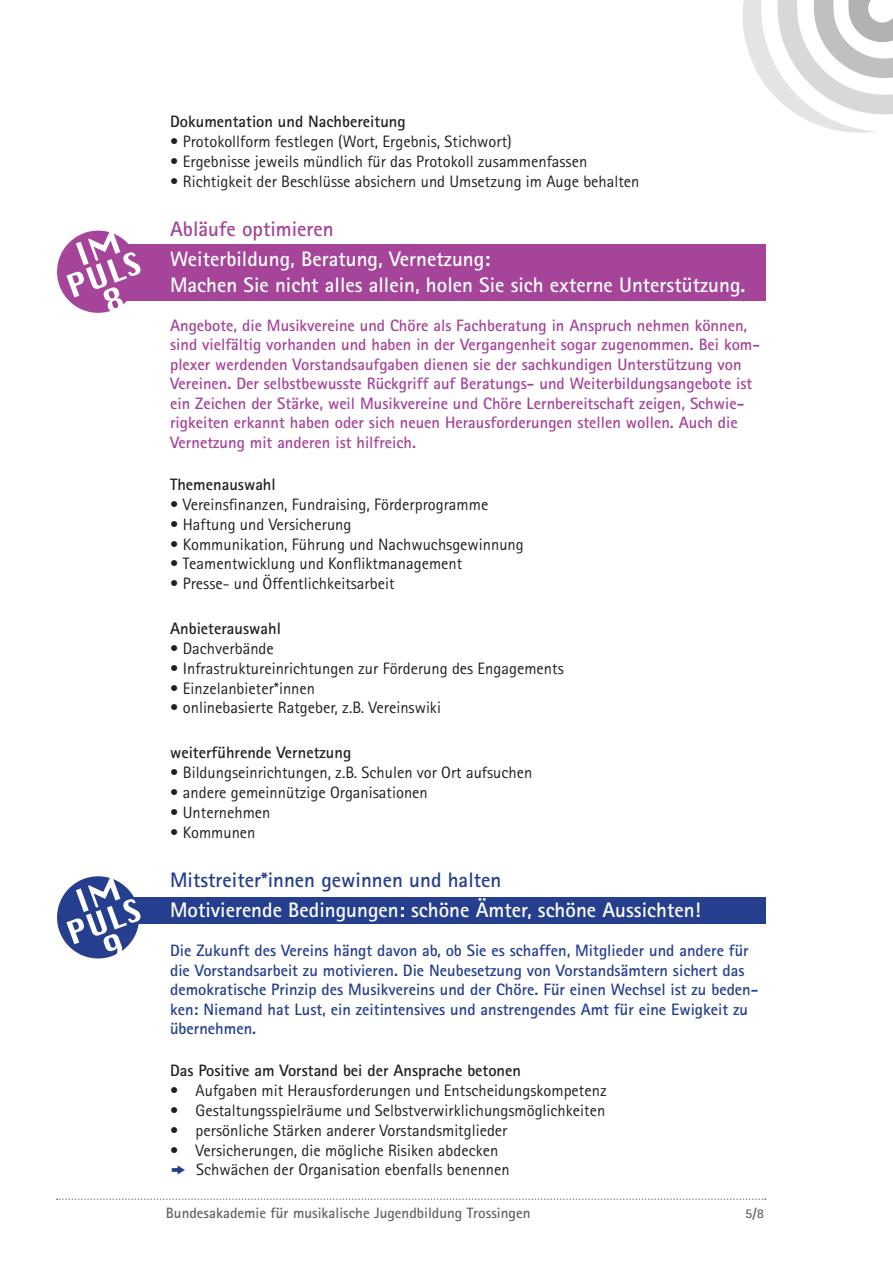
<style>
.page{position:relative;width:893px;height:1263px;background:#fff}
.page>*{position:absolute;margin:0;border:0;box-sizing:border-box;transform-origin:0 0}
.t1{font:700 21px/25.5px "Rotis Sans Serif";color:#fff}
.t2{font:700 21px "Rotis Sans Serif";color:#253f8e}
.t3{font:700 21px "Rotis Sans Serif";color:#a54499}
.t4{font:16.5px/19.8px "Rotis Sans Serif";color:#231f20}
.t5{font:700 16.5px/19.5px "Rotis Sans Serif";color:#a54499}
.t6{font:700 16.5px/19.5px "Rotis Sans Serif";color:#253f8e}
.t7{font:700 16.5px "Rotis Sans Serif";color:#231f20}
.t8{font:700 15px "Rotis Sans Serif";color:#656568}
.t9{font:700 13.5px "Rotis Sans Serif";color:#656568}
.s1{font-family:"Zeal";color:#253f8e}
</style>
<div class="page">
<img style="left:742px;top:0;width:133px;height:133px">
<img style="left:771px;top:0;width:122px;height:117px">
<img style="left:806px;top:0;width:87px;height:85px">
<img style="left:842px;top:0;width:51px;height:47px">
<svg style="left:57px;top:1198px;width:709px;height:2px"></svg>
<div style="left:124px;top:245px;width:641px;height:56px;background:#a54499"></div>
<div style="left:57px;top:231px;width:82px;height:82px;background:#a54499;border-radius:50%"></div>
<svg style="left:66px;top:230px;width:75px;height:82px"></svg>
<div style="left:130px;top:898px;width:635px;height:26px;background:#253f8e"></div>
<div style="left:57px;top:876px;width:82px;height:82px;background:#253f8e;border-radius:50%"></div>
<svg style="left:66px;top:877px;width:75px;height:82px"></svg>
<p class="t7" style="left:170px;top:111px;width:237px">Dokumentation und Nachbereitung</p>
<p class="t4" style="left:170px;top:131px;width:343px">• Protokollform festlegen (Wort, Ergebnis, Stichwort)</p>
<p class="t4" style="left:170px;top:151px;width:419px">• Ergebnisse jeweils mündlich für das Protokoll zusammenfassen</p>
<p class="t4" style="left:170px;top:171px;width:471px">• Richtigkeit der Beschlüsse absichern und Umsetzung im Auge behalten</p>
<p class="t3" style="left:170px;top:216px;width:165px">Abläufe optimieren</p>
<p class="t1" style="left:170px;top:246px;width:577px">Weiterbildung, Beratung, Vernetzung:<br>Machen Sie nicht alles allein, holen Sie sich externe Unterstützung.</p>
<p class="t5" style="left:170px;top:315px;width:591px">Angebote, die Musikvereine und Chöre als Fachberatung in Anspruch nehmen können, sind vielfältig vorhanden und haben in der Vergangenheit sogar zugenommen. Bei kom&shy;plexer werdenden Vorstandsaufgaben dienen sie der sachkundigen Unterstützung von Vereinen. Der selbstbewusste Rückgriff auf Beratungs- und Weiterbildungsangebote ist ein Zeichen der Stärke, weil Musikvereine und Chöre Lernbereitschaft zeigen, Schwie&shy;rigkeiten erkannt haben oder sich neuen Herausforderungen stellen wollen. Auch die Vernetzung mit anderen ist hilfreich.</p>
<p class="t7" style="left:170px;top:474px;width:107px">Themenauswahl</p>
<p class="t4" style="left:170px;top:494px;width:320px">• Vereinsfinanzen, Fundraising, Förderprogramme</p>
<p class="t4" style="left:170px;top:514px;width:183px">• Haftung und Versicherung</p>
<p class="t4" style="left:170px;top:534px;width:355px">• Kommunikation, Führung und Nachwuchsgewinnung</p>
<p class="t4" style="left:170px;top:554px;width:294px">• Teamentwicklung und Konfliktmanagement</p>
<p class="t4" style="left:170px;top:574px;width:226px">• Presse- und Öffentlichkeitsarbeit</p>
<p class="t7" style="left:170px;top:618px;width:112px">Anbieterauswahl</p>
<p class="t4" style="left:170px;top:638px;width:105px">• Dachverbände</p>
<p class="t4" style="left:170px;top:658px;width:395px">• Infrastruktureinrichtungen zur Förderung des Engagements</p>
<p class="t4" style="left:170px;top:678px;width:147px">• Einzelanbieter*innen</p>
<p class="t4" style="left:170px;top:698px;width:272px">• onlinebasierte Ratgeber, z.B. Vereinswiki</p>
<p class="t7" style="left:170px;top:742px;width:183px">weiterführende Vernetzung</p>
<p class="t4" style="left:170px;top:763px;width:364px">• Bildungseinrichtungen, z.B. Schulen vor Ort aufsuchen</p>
<p class="t4" style="left:170px;top:782px;width:259px">• andere gemeinnützige Organisationen</p>
<p class="t4" style="left:170px;top:802px;width:102px">• Unternehmen</p>
<p class="t4" style="left:170px;top:822px;width:87px">• Kommunen</p>
<p class="t2" style="left:170px;top:867px;width:333px">Mitstreiter*innen gewinnen und halten</p>
<p class="t1" style="left:170px;top:897px;width:532px">Motivierende Bedingungen: schöne Ämter, schöne Aussichten!</p>
<p class="t6" style="left:170px;top:941px;width:590px">Die Zukunft des Vereins hängt davon ab, ob Sie es schaffen, Mitglieder und andere für die Vorstandsarbeit zu motivieren. Die Neubesetzung von Vorstandsämtern sichert das demokratische Prinzip des Musikvereins und der Chöre. Für einen Wechsel ist zu beden&shy;ken: Niemand hat Lust, ein zeitintensives und anstrengendes Amt für eine Ewigkeit zu übernehmen.</p>
<p class="t7" style="left:170px;top:1060px;width:352px">Das Positive am Vorstand bei der Ansprache betonen</p>
<p class="t4" style="left:170px;top:1081px;width:438px">• Aufgaben mit Herausforderungen und Entscheidungskompetenz</p>
<p class="t4" style="left:170px;top:1100px;width:437px">• Gestaltungsspielräume und Selbstverwirklichungsmöglichkeiten</p>
<p class="t4" style="left:170px;top:1120px;width:339px">• persönliche Stärken anderer Vorstandsmitglieder</p>
<p class="t4" style="left:170px;top:1140px;width:341px">• Versicherungen, die mögliche Risiken abdecken <span class="s1">k</span> Schwächen der Organisation ebenfalls benennen</p>
<p class="t8" style="left:166px;top:1203px;width:366px">Bundesakademie für musikalische Jugendbildung Trossingen</p>
<p class="t9" style="left:745px;top:1205px;width:20px">5/8</p>
</div>
